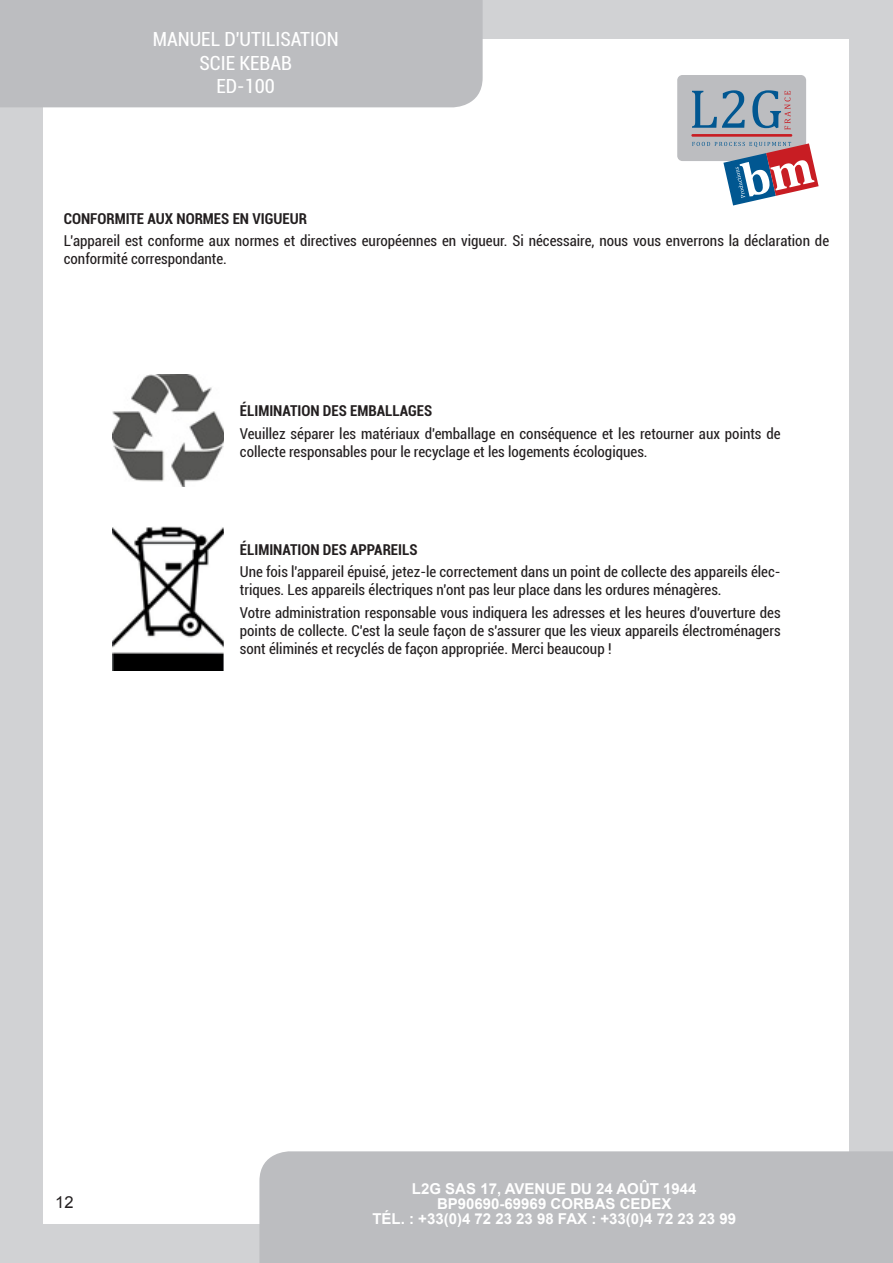
<style>
.page{position:relative;width:893px;height:1263px;background:#d1d2d4}
.page>*{position:absolute;margin:0;border:0;box-sizing:border-box;transform-origin:0 0}
.t1{font:condensed 19.5px/23.4px "Roboto";color:#fff;text-align:center}
.t2{font:16.5px "Arial";color:#231f20}
.paragraphe{font:condensed 15px/18px "Roboto";color:#231f20}
.t3{font:700 15px/15px "Arial";color:#fff;text-align:center}
.paragraphe-2{font:700 condensed 15px "Roboto";color:#231f20}
</style>
<div class="page">
<div style="left:44px;top:39px;width:805px;height:1185px;background:#fff"></div>
<div style="left:0;top:0;width:483px;height:107px;background:#bcbdc0"></div>
<div style="left:259px;top:1151px;width:634px;height:112px;background:#bcbdc0"></div>
<div style="left:677px;top:75px;width:129px;height:86px;background:#bcbdc0;border-radius:5px"></div>
<svg style="left:692px;top:90px;width:53px;height:38px"></svg>
<svg style="left:752px;top:90px;width:38px;height:40px"></svg>
<hr style="left:691px;top:134px;width:101px;height:3px;background:#c81d23">
<svg style="left:692px;top:142px;width:127px;height:63px"></svg>
<img style="left:113px;top:375px;width:110px;height:112px">
<img style="left:113px;top:526px;width:110px;height:145px">
<h1 class="t1" style="left:153px;top:27px;width:188px">MANUEL D'UTILISATION<br>SCIE KEBAB<br>ED-100</h1>
<p class="paragraphe-2" style="left:64px;top:208px;width:245px">CONFORMITE AUX NORMES EN VIGUEUR</p>
<p class="paragraphe" style="left:64px;top:231px;width:767px">L’appareil est conforme aux normes et directives européennes en vigueur. Si nécessaire, nous vous enverrons la déclaration de conformité correspondante.</p>
<p class="paragraphe-2" style="left:240px;top:400px;width:194px">ÉLIMINATION DES EMBALLAGES</p>
<p class="paragraphe" style="left:240px;top:424px;width:542px">Veuillez séparer les matériaux d'emballage en conséquence et les retourner aux points de collecte responsables pour le recyclage et les logements écologiques.</p>
<p class="paragraphe-2" style="left:240px;top:539px;width:179px">ÉLIMINATION DES APPAREILS</p>
<p class="paragraphe" style="left:240px;top:562px;width:542px">Une fois l'appareil épuisé, jetez-le correctement dans un point de collecte des appareils élec&shy;triques. Les appareils électriques n'ont pas leur place dans les ordures ménagères.</p>
<p class="paragraphe" style="left:240px;top:603px;width:542px;text-align:justify">Votre administration responsable vous indiquera les adresses et les heures d'ouverture des points de collecte. C'est la seule façon de s'assurer que les vieux appareils électroménagers sont éliminés et recyclés de façon appropriée. Merci beaucoup !</p>
<p class="t2" style="left:55px;top:1191px;width:20px">12</p>
<p class="t3" style="left:372px;top:1181px;width:365px">L2G SAS 17, AVENUE DU 24 AOÛT 1944<br>BP90690-69969 CORBAS CEDEX<br>TÉL. : +33(0)4 72 23 23 98 FAX : +33(0)4 72 23 23 99</p>
</div>
